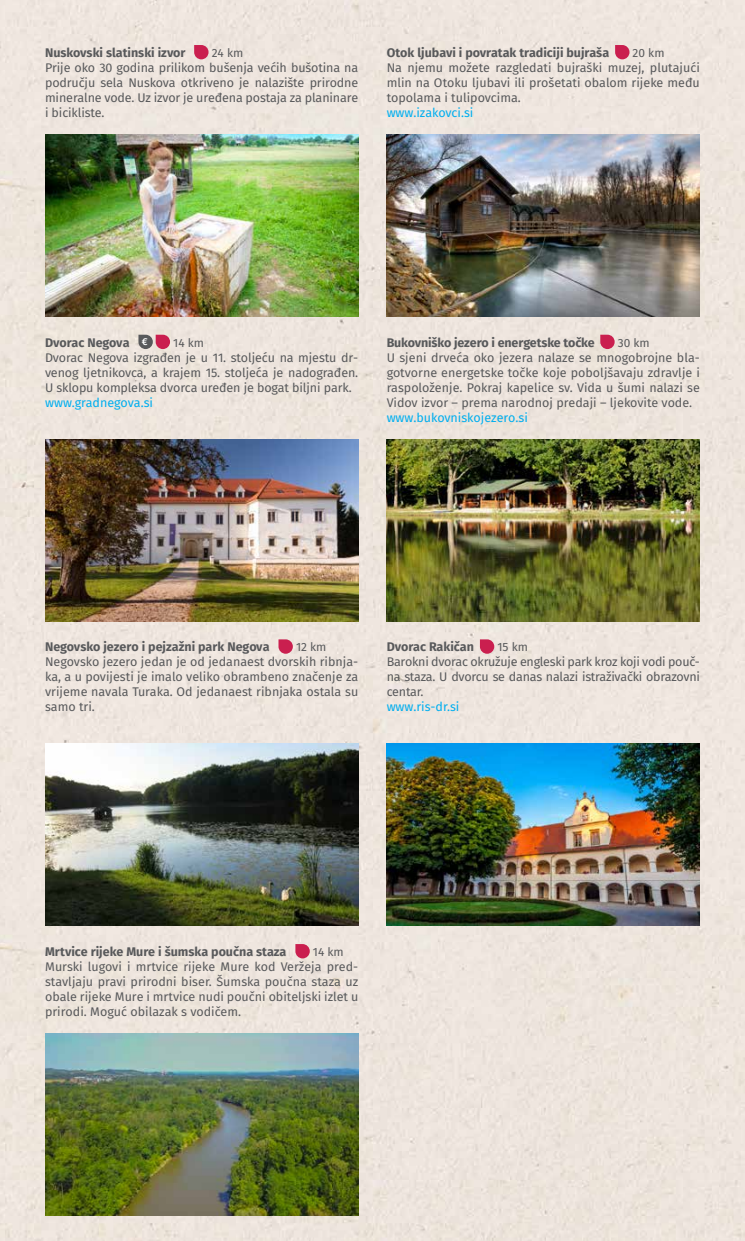
<style>
.page{position:relative;width:745px;height:1241px;background:#fff}
.page>*{position:absolute;margin:0;border:0;box-sizing:border-box;transform-origin:0 0}
.t1{font:12.5px/15px "Fira Sans";letter-spacing:-.01em;color:#58595b;text-align:justify}
.t2{font:700 12.5px "Fira Sans";color:#58595b}
.t3{font:12.5px "Fira Sans";color:#00aeef}
.t4{font:11.88px "Fira Sans";color:#58595b}
.s1{font-weight:500;font-size:10px;color:#fff}
</style>
<div class="page">
<div style="left:0;top:0;width:744px;height:1240px;background:#eee5de"></div>
<svg style="left:194px;top:45px;width:14px;height:14px"></svg>
<img style="left:45px;top:134px;width:313px;height:182px">
<svg style="left:138px;top:334px;width:32px;height:15px"></svg>
<img style="left:45px;top:439px;width:313px;height:182px">
<svg style="left:278px;top:639px;width:15px;height:14px"></svg>
<img style="left:45px;top:743px;width:313px;height:182px">
<svg style="left:295px;top:943px;width:14px;height:15px"></svg>
<img style="left:45px;top:1033px;width:313px;height:182px">
<svg style="left:614px;top:45px;width:15px;height:14px"></svg>
<img style="left:386px;top:134px;width:313px;height:182px">
<svg style="left:600px;top:334px;width:14px;height:15px"></svg>
<img style="left:386px;top:439px;width:313px;height:182px">
<svg style="left:479px;top:639px;width:15px;height:14px"></svg>
<img style="left:386px;top:743px;width:313px;height:182px">
<p class="t2" style="left:45px;top:44px;width:142px">Nuskovski slatinski izvor</p>
<p class="t4" style="left:211px;top:44px;width:33px">24 km</p>
<p class="t1" style="left:45px;top:61px;width:314px">Prije oko 30 godina prilikom bušenja većih bušotina na području sela Nuskova otkriveno je nalazište prirodne mineralne vode. Uz izvor je uređena postaja za planinare i bicikliste.</p>
<p class="t2" style="left:386px;top:44px;width:224px">Otok ljubavi i povratak tradiciji bujraša</p>
<p class="t4" style="left:632px;top:44px;width:33px">20 km</p>
<p class="t1" style="left:386px;top:61px;width:314px">Na njemu možete razgledati bujraški muzej, plutajući mlin na Otoku ljubavi ili prošetati obalom rijeke među topolama i tulipovcima.</p>
<p class="t3" style="left:386px;top:104px;width:88px">www.izakovci.si</p>
<p class="t2" style="left:45px;top:333px;width:104px">Dvorac Negova <span class="s1">€</span></p>
<p class="t4" style="left:173px;top:334px;width:32px">14 km</p>
<p class="t1" style="left:45px;top:350px;width:314px">Dvorac Negova izgrađen je u 11. stoljeću na mjestu dr&shy;venog ljetnikovca, a krajem 15. stoljeća je nadograđen.<br>U sklopu kompleksa dvorca uređen je bogat biljni park.</p>
<p class="t3" style="left:45px;top:393px;width:109px">www.gradnegova.si</p>
<p class="t2" style="left:386px;top:333px;width:209px">Bukovniško jezero i energetske točke</p>
<p class="t4" style="left:617px;top:334px;width:33px">30 km</p>
<p class="t1" style="left:386px;top:350px;width:314px">U sjeni drveća oko jezera nalaze se mnogobrojne bla&shy;gotvorne energetske točke koje poboljšavaju zdravlje i raspoloženje. Pokraj kapelice sv. Vida u šumi nalazi se Vidov izvor – prema narodnoj predaji – ljekovite vode.</p>
<p class="t3" style="left:386px;top:408px;width:143px">www.bukovniskojezero.si</p>
<p class="t2" style="left:45px;top:638px;width:226px">Negovsko jezero i pejzažni park Negova</p>
<p class="t4" style="left:296px;top:638px;width:32px">12 km</p>
<p class="t1" style="left:45px;top:655px;width:314px">Negovsko jezero jedan je od jedanaest dvorskih ribnja&shy;ka, a u povijesti je imalo veliko obrambeno značenje za vrijeme navala Turaka. Od jedanaest ribnjaka ostala su samo tri.</p>
<p class="t2" style="left:386px;top:638px;width:89px">Dvorac Rakičan</p>
<p class="t4" style="left:497px;top:638px;width:32px">15 km</p>
<p class="t1" style="left:386px;top:655px;width:314px">Barokni dvorac okružuje engleski park kroz koji vodi pouč&shy;na staza. U dvorcu se danas nalazi istraživački obrazovni centar.</p>
<p class="t3" style="left:386px;top:698px;width:74px">www.ris-dr.si</p>
<p class="t2" style="left:45px;top:942px;width:243px">Mrtvice rijeke Mure i šumska poučna staza</p>
<p class="t4" style="left:313px;top:943px;width:32px">14 km</p>
<p class="t1" style="left:45px;top:959px;width:314px">Murski lugovi i mrtvice rijeke Mure kod Veržeja pred&shy;stavljaju pravi prirodni biser. Šumska poučna staza uz obale rijeke Mure i mrtvice nudi poučni obiteljski izlet u prirodi. Moguć obilazak s vodičem.</p>
</div>
